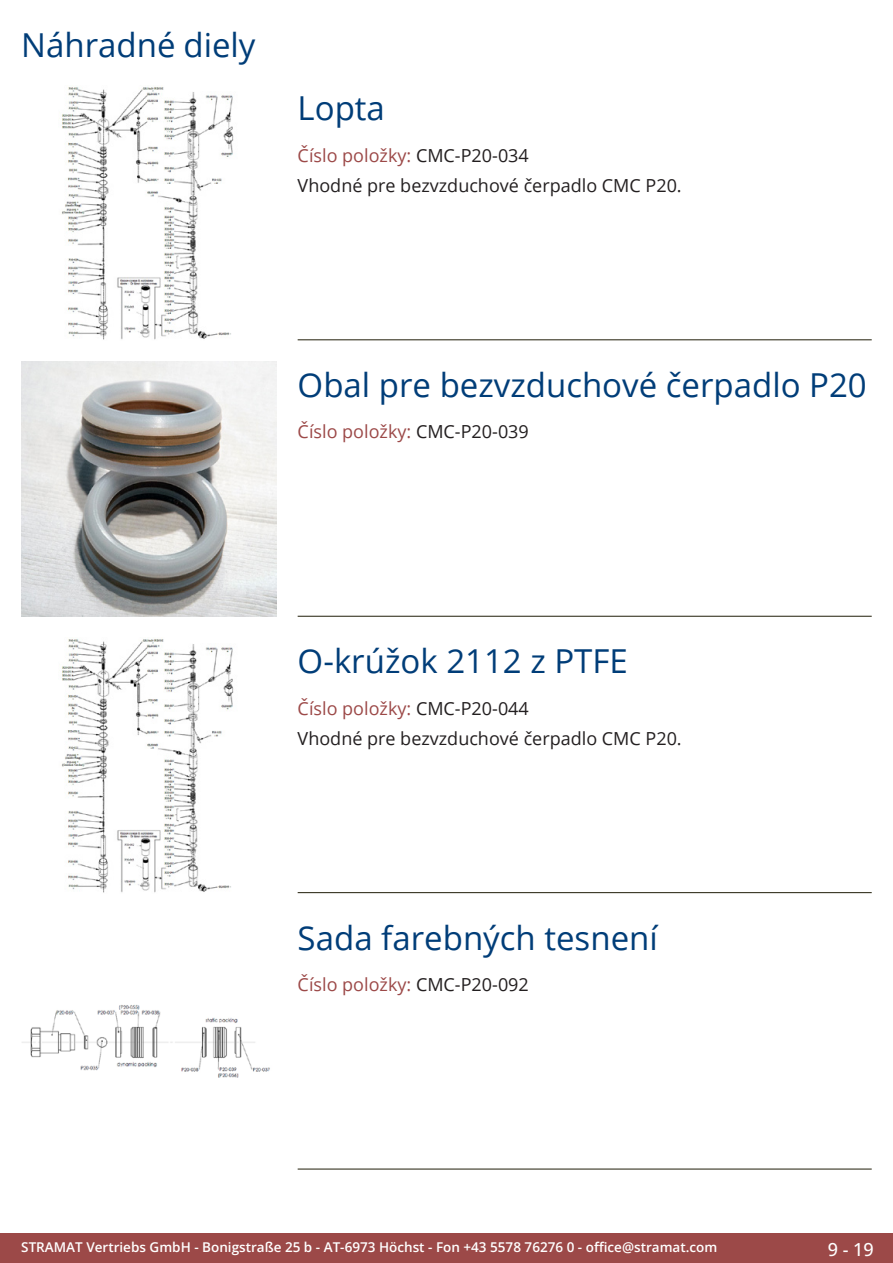
<style>
.page{position:relative;width:893px;height:1263px;background:#fff}
.page>*{position:absolute;margin:0;border:0;box-sizing:border-box;transform-origin:0 0}
.Produkttitel{font:33px "Open Sans";color:#003d78}
.RastTitel{font:33px "Open Sans";color:#003d78}
.TechDaten_Überschrif{font:18px "Open Sans";color:#9c4948}
.Beschreibung_Text{font:18px "Open Sans";color:#231f20}
.t1{font:500 18px "Open Sans";color:#fff}
.t2{font:600 13.5px "Open Sans";color:#fff}
.s1{color:#231f20}
</style>
<div class="page">
<div style="left:0;top:1233px;width:893px;height:30px;background:#9c4948"></div>
<hr style="left:298px;top:340px;width:574px;height:1px;background:#201d08">
<hr style="left:298px;top:616px;width:574px;height:1px;background:#201d08">
<hr style="left:298px;top:892px;width:574px;height:1px;background:#201d08">
<hr style="left:298px;top:1169px;width:574px;height:1px;background:#201d08">
<img style="left:61px;top:87px;width:173px;height:253px">
<img style="left:21px;top:361px;width:255px;height:256px">
<img style="left:61px;top:639px;width:173px;height:254px">
<img style="left:22px;top:1005px;width:248px;height:73px">
<p class="RastTitel" style="left:21px;top:22px;width:236px">Náhradné diely</p>
<p class="Produkttitel" style="left:298px;top:86px;width:89px">Lopta</p>
<p class="TechDaten_Überschrif" style="left:298px;top:143px;width:233px">Číslo položky: <span class="s1">CMC-P20-034</span></p>
<p class="Beschreibung_Text" style="left:298px;top:173px;width:386px">Vhodné pre bezvzduchové čerpadlo CMC P20.</p>
<p class="Produkttitel" style="left:298px;top:362px;width:571px">Obal pre bezvzduchové čerpadlo P20</p>
<p class="TechDaten_Überschrif" style="left:298px;top:420px;width:233px">Číslo položky: <span class="s1">CMC-P20-039</span></p>
<p class="Produkttitel" style="left:298px;top:638px;width:332px">O-krúžok 2112 z PTFE</p>
<p class="TechDaten_Überschrif" style="left:298px;top:696px;width:233px">Číslo položky: <span class="s1">CMC-P20-044</span></p>
<p class="Beschreibung_Text" style="left:298px;top:726px;width:386px">Vhodné pre bezvzduchové čerpadlo CMC P20.</p>
<p class="Produkttitel" style="left:298px;top:915px;width:362px">Sada farebných tesnení</p>
<p class="TechDaten_Überschrif" style="left:298px;top:972px;width:233px">Číslo položky: <span class="s1">CMC-P20-092</span></p>
<p class="t2" style="left:21px;top:1238px;width:698px">STRAMAT Vertriebs GmbH - Bonigstraße 25 b - AT-6973 Höchst - Fon +43 5578 76276 0 - office@stramat.com</p>
<p class="t1" style="left:828px;top:1237px;width:48px">9 - 19</p>
</div>
